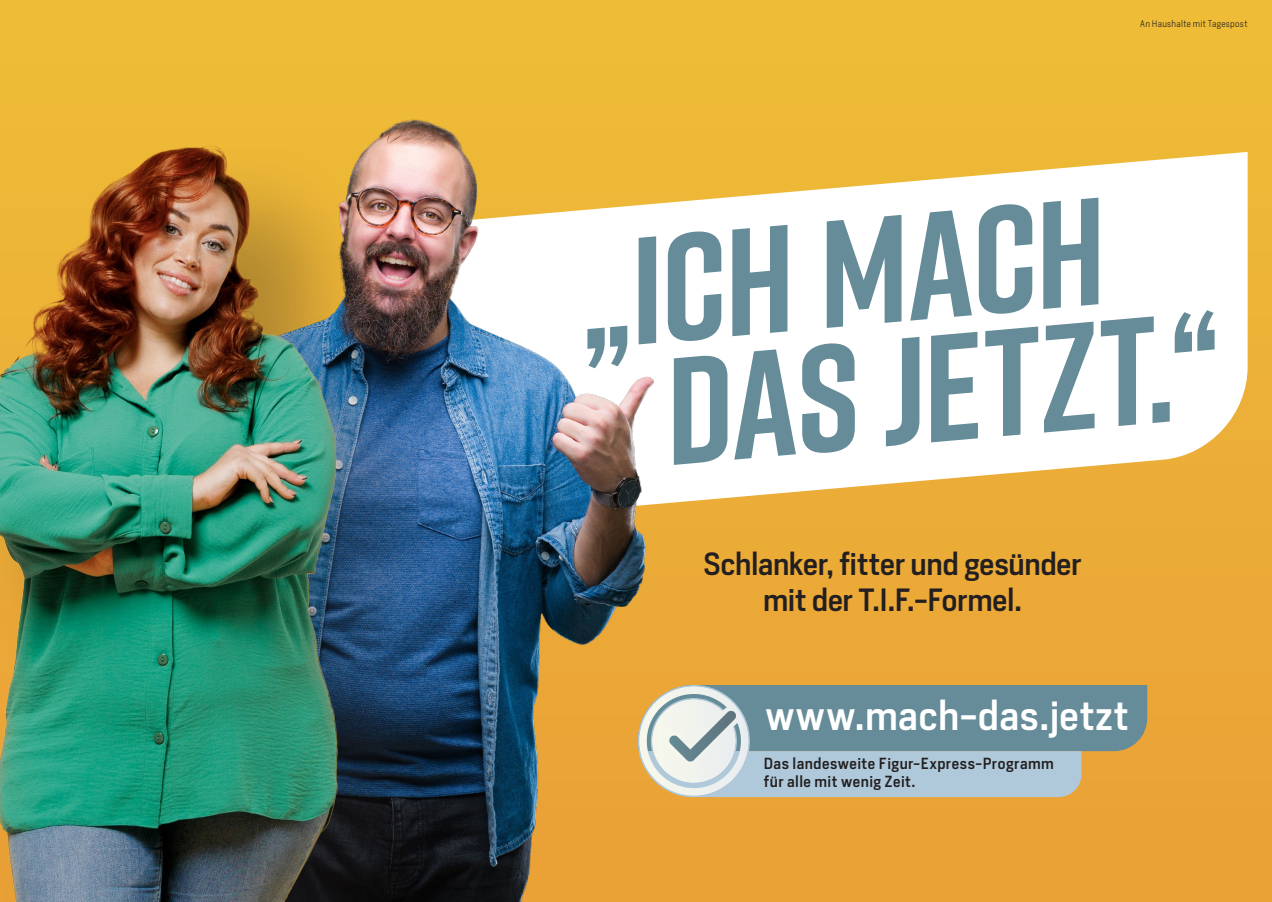
<style>
.page{position:relative;width:1272px;height:902px;background:#fff}
.page>*{position:absolute;margin:0;border:0;box-sizing:border-box;transform-origin:0 0}
.t1{font:700 151.5px/123px "Rift";color:#658c98}
.t2{font:500 39px "Heron Sans";letter-spacing:.015em;color:#fff}
.t3{font:500 30px/36px "Heron Sans";letter-spacing:-.01em;color:#231f20;text-align:center}
.t4{font:500 15px/18px "Heron Sans";letter-spacing:.035em;color:#231f20}
.t5{font:300 9px "Heron Sans";letter-spacing:.03em;color:#231f20}
</style>
<div class="page">
<div style="left:0;top:0;width:1271px;height:901px;background:linear-gradient(to bottom,#eebd37,#eaa037)"></div>
<svg style="left:653px;top:152px;width:594px;height:375px"></svg>
<svg style="left:653px;top:685px;width:494px;height:112px;background:#96acaf"></svg>
<img style="left:632px;top:118px;width:21px;height:783px">
<img style="left:0;top:38px;width:632px;height:863px">
<p class="t5" style="left:1140px;top:20px;width:109px">An Haushalte mit Tagespost</p>
<h1 class="t1" style="left:646px;top:232px;width:558px;text-indent:-74px;rotate:-5deg">„Ich mach<br>Das jetzt.“</h1>
<h3 class="t3" style="left:703px;top:548px;width:379px">Schlanker, fitter und gesünder mit der T.I.F.-Formel.</h3>
<h2 class="t2" style="left:765px;top:699px;width:365px">www.mach-das.jetzt</h2>
<p class="t4" style="left:763px;top:755px;width:291px">Das landesweite Figur-Express-Programm für alle mit wenig Zeit.</p>
</div>
